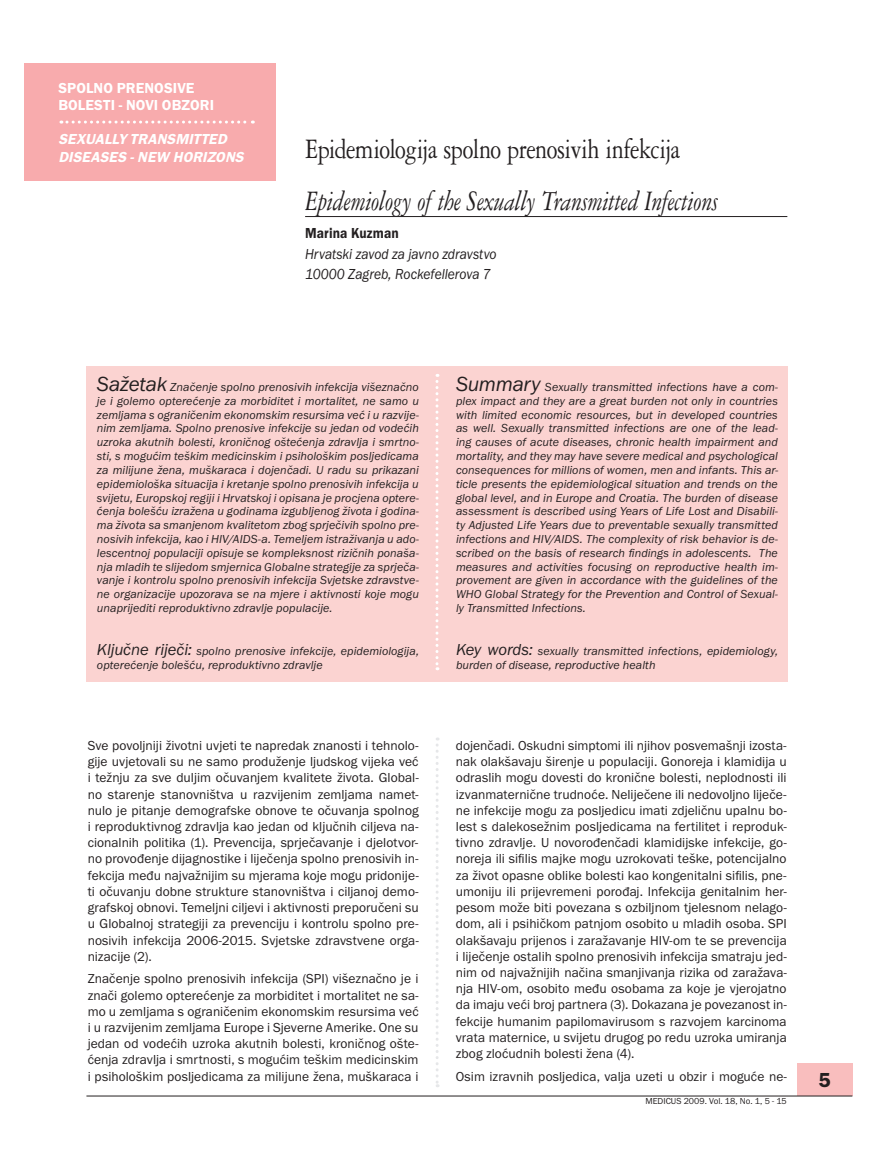
<style>
.page{position:relative;width:873px;height:1171px;background:#fff}
.page>*{position:absolute;margin:0;border:0;box-sizing:border-box;transform-origin:0 0}
.t1{font:italic 30px "Garamond Three";letter-spacing:-.015em;color:#231f20;scale:.8 1}
.t2{font:30px "Garamond Three";letter-spacing:-.025em;color:#231f20;scale:.8 1}
.t3{font:600 21px "Franklin Got ITCM";color:#231f20}
.t4{font:italic 15px/20.1px "Franklin Got ITCM";color:#231f20;scale:.9 1}
.t5{font:italic 600 15px/17.2px "Franklin Got ITCM";letter-spacing:.005em;color:#fff}
.t6{font:600 15px/17.2px "Franklin Got ITCM";letter-spacing:.005em;color:#fff}
.t7{font:600 15px "Franklin Got ITCM";letter-spacing:.01em;color:#231f20;scale:.9 1}
.t8{font:13.5px/16.2px "Franklin Got ITCM";color:#231f20;text-align:justify}
.t9{font:italic 12px/13.8px "Franklin Got ITCM";letter-spacing:.01em;color:#231f20;text-align:justify}
.t10{font:9px "Franklin Got ITCM";color:#231f20}
.s1{font-size:21px}
.s2{font-size:16.5px}
</style>
<div class="page">
<div style="left:797px;top:1062px;width:55px;height:33px;background:#f9bebe"></div>
<hr style="left:86px;top:1095px;width:766px;height:1px;background:#231f20">
<div style="left:24px;top:63px;width:252px;height:118px;background:#f8abad"></div>
<div style="left:87px;top:366px;width:700px;height:315px;background:#fbd3d1"></div>
<hr style="left:305px;top:216px;width:482px;height:1px;background:#231f20">
<svg style="left:435px;top:374px;width:3px;height:296px"></svg>
<svg style="left:61px;top:120px;width:192px;height:3px"></svg>
<svg style="left:436px;top:737px;width:2px;height:349px"></svg>
<p class="t6" style="left:58px;top:80px;width:157px">SPOLNO PRENOSIVE<br>BOLESTI - NOVI OBZORI</p>
<p class="t5" style="left:58px;top:132px;width:189px">SEXUALLY TRANSMITTED<br>DISEASES - NEW HORIZONS</p>
<h1 class="t2" style="left:305px;top:138px;width:470px">Epidemiologija spolno prenosivih infekcija</h1>
<h1 class="t1" style="left:305px;top:190px;width:518px">Epidemiology of the Sexually Transmitted Infections</h1>
<p class="t7" style="left:305px;top:228px;width:106px">Marina Kuzman</p>
<p class="t4" style="left:305px;top:245px;width:214px">Hrvatski zavod za javno zdravstvo<br>10000 Zagreb, Rockefellerova 7</p>
<p class="t9" style="left:97px;top:381px;width:323px"><span class="s1">Sažetak</span> Značenje spolno prenosivih infekcija višeznačno je i golemo opterećenje za morbiditet i mortalitet, ne samo u zemljama s ograničenim ekonomskim resursima već i u razvije&shy;nim zemljama. Spolno prenosive infekcije su jedan od vodećih uzroka akutnih bolesti, kroničnog oštećenja zdravlja i smrtno&shy;sti, s mogućim teškim medicinskim i psihološkim posljedicama za milijune žena, muškaraca i dojenčadi. U radu su prikazani epidemiološka situacija i kretanje spolno prenosivih infekcija u svijetu, Europskoj regiji i Hrvatskoj i opisana je procjena optere&shy;ćenja bolešću izražena u godinama izgubljenog života i godina&shy;ma života sa smanjenom kvalitetom zbog sprječivih spolno pre&shy;nosivih infekcija, kao i HIV/AIDS-a. Temeljem istraživanja u ado&shy;lescentnoj populaciji opisuje se kompleksnost rizičnih ponaša&shy;nja mladih te slijedom smjernica Globalne strategije za sprječa&shy;vanje i kontrolu spolno prenosivih infekcija Svjetske zdravstve&shy;ne organizacije upozorava se na mjere i aktivnosti koje mogu unaprijediti reproduktivno zdravlje populacije.</p>
<p class="t9" style="left:97px;top:645px;width:323px"><span class="s2">Ključne riječi:</span> spolno prenosive infekcije, epidemiologija, opterećenje bolešću, reproduktivno zdravlje</p>
<p class="t8" style="left:88px;top:738px;width:332px">Sve povoljniji životni uvjeti te napredak znanosti i tehnolo&shy;gije uvjetovali su ne samo produženje ljudskog vijeka već i težnju za sve duljim očuvanjem kvalitete života. Global&shy;no starenje stanovništva u razvijenim zemljama namet&shy;nulo je pitanje demografske obnove te očuvanja spolnog i reproduktivnog zdravlja kao jedan od ključnih ciljeva na&shy;cionalnih politika (1). Prevencija, sprječavanje i djelotvor&shy;no provođenje dijagnostike i liječenja spolno prenosivih in&shy;fekcija među najvažnijim su mjerama koje mogu pridonije&shy;ti očuvanju dobne strukture stanovništva i ciljanoj demo&shy;grafskoj obnovi. Temeljni ciljevi i aktivnosti preporučeni su u Globalnoj strategiji za prevenciju i kontrolu spolno pre&shy;nosivih infekcija 2006-2015. Svjetske zdravstvene orga&shy;nizacije (2).</p>
<p class="t8" style="left:88px;top:971px;width:332px">Značenje spolno prenosivih infekcija (SPI) višeznačno je i znači golemo opterećenje za morbiditet i mortalitet ne sa&shy;mo u zemljama s ograničenim ekonomskim resursima već i u razvijenim zemljama Europe i Sjeverne Amerike. One su jedan od vodećih uzroka akutnih bolesti, kroničnog ošte&shy;ćenja zdravlja i smrtnosti, s mogućim teškim medicinskim i psihološkim posljedicama za milijune žena, muškaraca i</p>
<p class="t9" style="left:456px;top:381px;width:323px"><span class="s1">Summary</span> Sexually transmitted infections have a com&shy;plex impact and they are a great burden not only in countries with limited economic resources, but in developed countries as well. Sexually transmitted infections are one of the lead&shy;ing causes of acute diseases, chronic health impairment and mortality, and they may have severe medical and psychological consequences for millions of women, men and infants. This ar&shy;ticle presents the epidemiological situation and trends on the global level, and in Europe and Croatia. The burden of disease assessment is described using Years of Life Lost and Disabili&shy;ty Adjusted Life Years due to preventable sexually transmitted infections and HIV/AIDS. The complexity of risk behavior is de&shy;scribed on the basis of research findings in adolescents. The measures and activities focusing on reproductive health im&shy;provement are given in accordance with the guidelines of the WHO Global Strategy for the Prevention and Control of Sexual&shy;ly Transmitted Infections.</p>
<p class="t9" style="left:456px;top:645px;width:323px"><span class="s2">Key words:</span> sexually transmitted infections, epidemiology, burden of disease, reproductive health</p>
<p class="t8" style="left:456px;top:738px;width:332px">dojenčadi. Oskudni simptomi ili njihov posvemašnji izosta&shy;nak olakšavaju širenje u populaciji. Gonoreja i klamidija u odraslih mogu dovesti do kronične bolesti, neplodnosti ili izvanmaternične trudnoće. Neliječene ili nedovoljno liječe&shy;ne infekcije mogu za posljedicu imati zdjeličnu upalnu bo&shy;lest s dalekosežnim posljedicama na fertilitet i reproduk&shy;tivno zdravlje. U novorođenčadi klamidijske infekcije, go&shy;noreja ili sifilis majke mogu uzrokovati teške, potencijalno za život opasne oblike bolesti kao kongenitalni sifilis, pne&shy;umoniju ili prijevremeni porođaj. Infekcija genitalnim her&shy;pesom može biti povezana s ozbiljnom tjelesnom nelago&shy;dom, ali i psihičkom patnjom osobito u mladih osoba. SPI olakšavaju prijenos i zaražavanje HIV-om te se prevencija i liječenje ostalih spolno prenosivih infekcija smatraju jed&shy;nim od najvažnijih načina smanjivanja rizika od zaražava&shy;nja HIV-om, osobito među osobama za koje je vjerojatno da imaju veći broj partnera (3). Dokazana je povezanost in&shy;fekcije humanim papilomavirusom s razvojem karcinoma vrata maternice, u svijetu drugog po redu uzroka umiranja zbog zloćudnih bolesti žena (4).</p>
<p class="t8" style="left:456px;top:1068px;width:332px">Osim izravnih posljedica, valja uzeti u obzir i moguće ne-</p>
<p class="t10" style="left:645px;top:1097px;width:143px">MEDICUS 2009. Vol. 18, No. 1, 5 - 15</p>
<h2 class="t3" style="left:818px;top:1072px;width:14px">5</h2>
</div>
